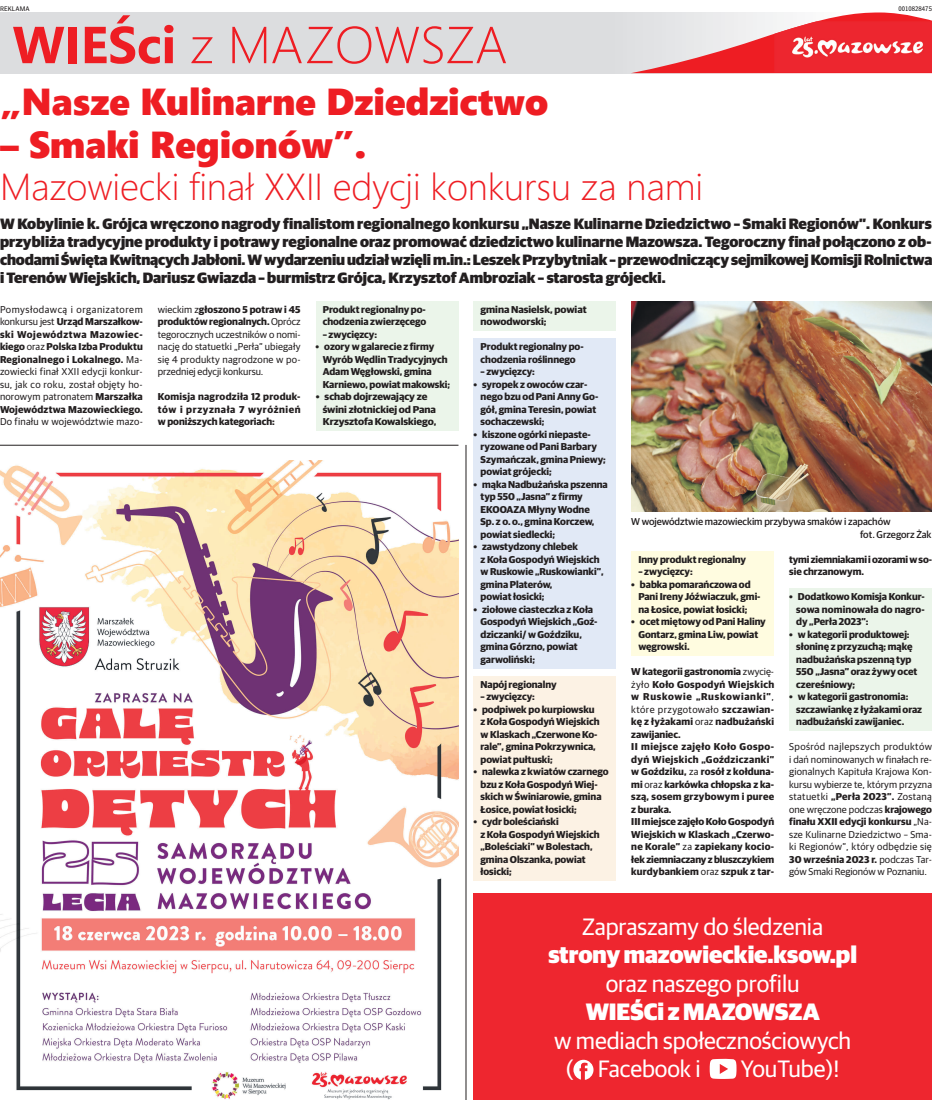
<style>
.page{position:relative;width:932px;height:1100px;background:#fff}
.page>*{position:absolute;margin:0;border:0;box-sizing:border-box;transform-origin:0 0}
.t1{font:300 51.88px "Segoe UI";letter-spacing:-.005em;color:#ee1d23}
.t2{font:37.5px "Segoe UI Black";letter-spacing:-.005em;color:#ee1d23}
.t3{font:300 37.5px "Segoe UI";letter-spacing:-.005em;color:#ee1d23}
.t4{font:23.75px/28.5px "Guardian Sans";letter-spacing:-.005em;color:#fff}
.t5{font:900 23.75px "Guardian Sans";letter-spacing:-.005em;color:#fff}
.t6{font:900 15px/18px "Guardian Sans";letter-spacing:-.005em;color:#231f20;text-align:justify}
.t7{font:700 10px/12.5px "Guardian Sans";letter-spacing:-.005em;color:#231f20}
.t8{font:10px/12.5px "Guardian Sans";letter-spacing:.02em;color:#231f20;text-align:justify}
.t9{font:700 10px/12.5px "Guardian Sans";letter-spacing:.015em;color:#231f20}
.t10{font:700 10px/12.5px "Guardian Sans";letter-spacing:-.005em;color:#231f20;scale:1.04 1}
.t11{font:500 10px/12.5px "Guardian Sans";letter-spacing:-.005em;color:#231f20}
.t12{font:condensed 6.25px "Poynter Agate Zero";letter-spacing:.005em;color:#231f20}
.s1{font-weight:700}
.s2{font-weight:400}
</style>
<div class="page">
<div style="left:0;top:13px;width:931px;height:60px;background:#dcdddf"></div>
<svg style="left:632px;top:13px;width:300px;height:60px"></svg>
<img style="left:774px;top:21px;width:158px;height:51px">
<div style="left:473px;top:893px;width:459px;height:207px;background:#ee262f"></div>
<svg style="left:573px;top:1060px;width:20px;height:20px"></svg>
<svg style="left:710px;top:1059px;width:26px;height:20px"></svg>
<div style="left:316px;top:301px;width:142px;height:42px;background:#ebf5ea"></div>
<div style="left:316px;top:339px;width:142px;height:54px;background:#ebf5ea"></div>
<div style="left:316px;top:389px;width:142px;height:42px;background:#ebf5ea"></div>
<div style="left:473px;top:301px;width:143px;height:30px;background:#ebf5ea"></div>
<div style="left:473px;top:339px;width:143px;height:42px;background:#e1e9f6"></div>
<div style="left:473px;top:376px;width:143px;height:55px;background:#e1e9f6"></div>
<div style="left:473px;top:426px;width:143px;height:55px;background:#e1e9f6"></div>
<div style="left:473px;top:476px;width:143px;height:67px;background:#e1e9f6"></div>
<div style="left:473px;top:539px;width:143px;height:67px;background:#e1e9f6"></div>
<div style="left:473px;top:601px;width:143px;height:67px;background:#e1e9f6"></div>
<div style="left:473px;top:676px;width:143px;height:30px;background:#fcf2e4"></div>
<div style="left:473px;top:701px;width:143px;height:67px;background:#fcf2e4"></div>
<div style="left:473px;top:764px;width:143px;height:54px;background:#fcf2e4"></div>
<div style="left:473px;top:814px;width:143px;height:67px;background:#fcf2e4"></div>
<div style="left:631px;top:551px;width:143px;height:30px;background:#fffce0"></div>
<div style="left:631px;top:576px;width:143px;height:42px;background:#fffce0"></div>
<div style="left:631px;top:614px;width:143px;height:42px;background:#fffce0"></div>
<div style="left:789px;top:589px;width:143px;height:42px;background:#ebf5ea"></div>
<div style="left:789px;top:626px;width:143px;height:67px;background:#ebf5ea"></div>
<div style="left:789px;top:689px;width:143px;height:42px;background:#ebf5ea"></div>
<img style="left:631px;top:302px;width:301px;height:209px">
<img style="left:0;top:461px;width:459px;height:639px">
<hr style="left:0;top:445px;width:458px;height:1px;background:#231f20">
<hr style="left:466px;top:445px;width:1px;height:655px;background:#231f20">
<p class="t12" style="left:0;top:5px;width:31px">REKLAMA</p>
<p class="t12" style="left:898px;top:5px;width:35px">0010828475</p>
<h1 class="t1" style="left:13px;top:-4px;width:496px"><span class="s1">WIEŚci</span> z MAZOWSZA</h1>
<h2 class="t2" style="left:0;top:75px;width:550px">„Nasze Kulinarne Dziedzictwo</h2>
<h2 class="t2" style="left:0;top:117px;width:368px">– Smaki Regionów”.</h2>
<h2 class="t3" style="left:0;top:152px;width:705px">Mazowiecki finał XXII edycji konkursu za nami</h2>
<p class="t6" style="left:0;top:213px;width:934px">W Kobylinie k. Grójca wręczono nagrody finalistom regionalnego konkursu „Nasze Kulinarne Dziedzictwo – Smaki Regionów”. Konkurs przybliża tradycyjne produkty i potrawy regionalne oraz promować dziedzictwo kulinarne Mazowsza. Tegoroczny finał połączono z ob&shy;chodami Święta Kwitnących Jabłoni. W wydarzeniu udział wzięli m.in.: Leszek Przybytniak – przewodniczący sejmikowej Komisji Rolnictwa i Terenów Wiejskich, Dariusz Gwiazda – burmistrz Grójca, Krzysztof Ambroziak – starosta grójecki.</p>
<p class="t8" style="left:0;top:302px;width:144px">Pomysłodawcą i organizatorem konkursu jest <span class="s1">Urząd Marszałkow&shy;ski Województwa Mazowiec&shy;kiego</span> oraz <span class="s1">Polska Izba Produktu Regionalnego i Lokalnego.</span> Ma&shy;zowiecki finał XXII edycji konkur&shy;su, jak co roku, został objęty ho&shy;norowym patronatem <span class="s1">Marszałka Województwa Mazowieckiego.</span></p>
<p class="t8" style="left:0;top:415px;width:144px">Do finału w województwie mazo-</p>
<p class="t8" style="left:158px;top:302px;width:144px">wieckim z<span class="s1">głoszono 5 potraw i 45 produktów regionalnych.</span> Oprócz tegorocznych uczestników o nomi&shy;nację do statuetki „Perła” ubiegały się 4 produkty nagrodzone w po&shy;przedniej edycji konkursu.</p>
<p class="t7" style="left:158px;top:389px;width:144px;text-align:justify">Komisja nagrodziła 12 produk&shy;tów i przyznała 7 wyróżnień w poniższych kategoriach:</p>
<p class="t7" style="left:323px;top:302px;width:105px">Produkt regionalny po&shy;chodzenia zwierzęcego</p>
<p class="t7" style="left:323px;top:327px;width:56px">– zwycięzcy:</p>
<p class="t7" style="left:323px;top:339px;width:129px;text-indent:-7px">• ozory w galarecie z firmy<br>Wyrób Wędlin Tradycyjnych<br>Adam Węgłowski, gmina<br>Karniewo, powiat makowski;</p>
<p class="t10" style="left:323px;top:389px;width:111px;text-indent:-7px">• schab dojrzewający ze świni złotnickiej od Pana<br>Krzysztofa Kowalskiego,</p>
<p class="t10" style="left:481px;top:302px;width:104px">gmina Nasielsk, powiat nowodworski;</p>
<p class="t7" style="left:481px;top:339px;width:105px">Produkt regionalny po&shy;chodzenia roślinnego</p>
<p class="t7" style="left:481px;top:364px;width:56px">– zwycięzcy:</p>
<p class="t7" style="left:481px;top:377px;width:119px;text-indent:-7px">• syropek z owoców czar&shy;nego bzu od Pani Anny Go&shy;gół, gmina Teresin, powiat sochaczewski;</p>
<p class="t7" style="left:481px;top:427px;width:127px;text-indent:-7px">• kiszone ogórki niepaste&shy;ryzowane od Pani Barbary<br>Szymańczak, gmina Pniewy; powiat grójecki;</p>
<p class="t7" style="left:481px;top:477px;width:129px;text-indent:-7px">• mąka Nadbużańska pszenna typ 550 „Jasna” z firmy<br>EKOOAZA Młyny Wodne<br>Sp. z o. o., gmina Korczew, powiat siedlecki;</p>
<p class="t7" style="left:480px;top:539px;width:125px;text-indent:-7px">• zawstydzony chlebek<br>z Koła Gospodyń Wiejskich w Ruskowie „Ruskowianki”, gmina Platerów,<br>powiat łosicki;</p>
<p class="t7" style="left:480px;top:602px;width:118px;text-indent:-7px">• ziołowe ciasteczka z Koła<br>Gospodyń Wiejskich „Goź&shy;dziczanki/ w Goździku, gmina Górzno, powiat garwoliński;</p>
<p class="t7" style="left:480px;top:677px;width:78px">Napój regionalny</p>
<p class="t7" style="left:480px;top:689px;width:56px">– zwycięzcy:</p>
<p class="t7" style="left:480px;top:702px;width:121px;text-indent:-7px">• podpiwek po kurpiowsku z Koła Gospodyń Wiejskich w Klaskach „Czerwone Ko&shy;rale”, gmina Pokrzywnica, powiat pułtuski;</p>
<p class="t7" style="left:480px;top:764px;width:130px;text-indent:-7px">• nalewka z kwiatów czarnego bzu z Koła Gospodyń Wiej&shy;skich w Świniarowie, gmina<br>Łosice, powiat łosicki;</p>
<p class="t7" style="left:480px;top:814px;width:121px;text-indent:-7px">• cydr boleściański<br>z Koła Gospodyń Wiejskich „Boleściaki” w Bolestach, gmina Olszanka, powiat łosicki;</p>
<p class="t11" style="left:860px;top:515px;width:73px;text-indent:-229px">W województwie mazowieckim przybywa smaków i zapachów<br>fot. Grzegorz Żak</p>
<p class="t7" style="left:638px;top:552px;width:109px">Inny produkt regionalny</p>
<p class="t7" style="left:638px;top:564px;width:56px">– zwycięzcy:</p>
<p class="t7" style="left:638px;top:577px;width:124px;text-indent:-7px">• babka pomarańczowa od<br>Pani Ireny Jóźwiaczuk, gmi&shy;na Łosice, powiat łosicki;</p>
<p class="t7" style="left:638px;top:614px;width:129px;text-indent:-7px">• ocet miętowy od Pani Haliny<br>Gontarz, gmina Liw, powiat węgrowski.</p>
<p class="t9" style="left:631px;top:664px;width:144px">W kategorii gastronomia <span class="s2">zwycię&shy;żyło</span> Koło Gospodyń Wiejskich w Ruskowie „Ruskowianki”<span class="s2">, które przygotowało</span> szczawian&shy;kę z łyżakami <span class="s2">oraz</span> nadbużański zawijaniec.<br>II miejsce zajęło Koło Gospo&shy;dyń Wiejskich „Goździczanki” w Goździku, <span class="s2">za</span> rosół z kołduna&shy;mi <span class="s2">oraz</span> karkówka chłopska z ka&shy;szą, sosem grzybowym i puree z buraka.<br>III miejsce zajęło Koło Gospodyń<br>Wiejskich w Klaskach „Czerwo&shy;ne Korale” <span class="s2">za</span> zapiekany kocio&shy;łek ziemniaczany z bluszczykiem kurdybankiem <span class="s2">oraz</span> szpuk z tar-</p>
<p class="t7" style="left:789px;top:552px;width:144px">tymi ziemniakami i ozorami w so&shy;sie chrzanowym.</p>
<p class="t7" style="left:796px;top:589px;width:130px;text-align:justify;text-indent:-7px">• Dodatkowo Komisja Konkur&shy;sowa nominowała do nagro&shy;dy „Perła 2023”:</p>
<p class="t7" style="left:796px;top:627px;width:123px;text-indent:-7px">• w kategorii produktowej: słoninę z przyzuchą; mąkę nadbużańska pszenną typ<br>550 „Jasna” oraz żywy ocet czereśniowy;</p>
<p class="t7" style="left:796px;top:689px;width:127px;text-indent:-7px">• w kategorii gastronomia: szczawiankę z łyżakami oraz nadbużański zawijaniec.</p>
<p class="t8" style="left:789px;top:740px;width:144px">Spośród najlepszych produktów i dań nominowanych w finałach re&shy;gionalnych Kapituła Krajowa Kon&shy;kursu wybierze te, którym przyzna statuetki <span class="s1">„Perła 2023”.</span> Zostaną one wręczone podczas <span class="s1">krajowego finału XXII edycji konkursu</span> „Na&shy;sze Kulinarne Dziedzictwo – Sma&shy;ki Regionów”, który odbędzie się <span class="s1">30 września 2023 r.</span> podczas Tar&shy;gów Smaki Regionów w Poznaniu.</p>
<h3 class="t4" style="left:582px;top:910px;width:243px">Zapraszamy do śledzenia</h3>
<h3 class="t5" style="left:548px;top:937px;width:310px">strony mazowieckie.ksow.pl</h3>
<h3 class="t4" style="left:606px;top:967px;width:196px">oraz naszego profilu</h3>
<h3 class="t5" style="left:586px;top:994px;width:236px">WIEŚCi z MAZOWSZA</h3>
<h3 class="t4" style="left:566px;top:1024px;width:287px;text-indent:-12px">w mediach społecznościowych ( Facebook i</h3>
<h3 class="t4" style="left:741px;top:1053px;width:100px">YouTube)!</h3>
</div>
